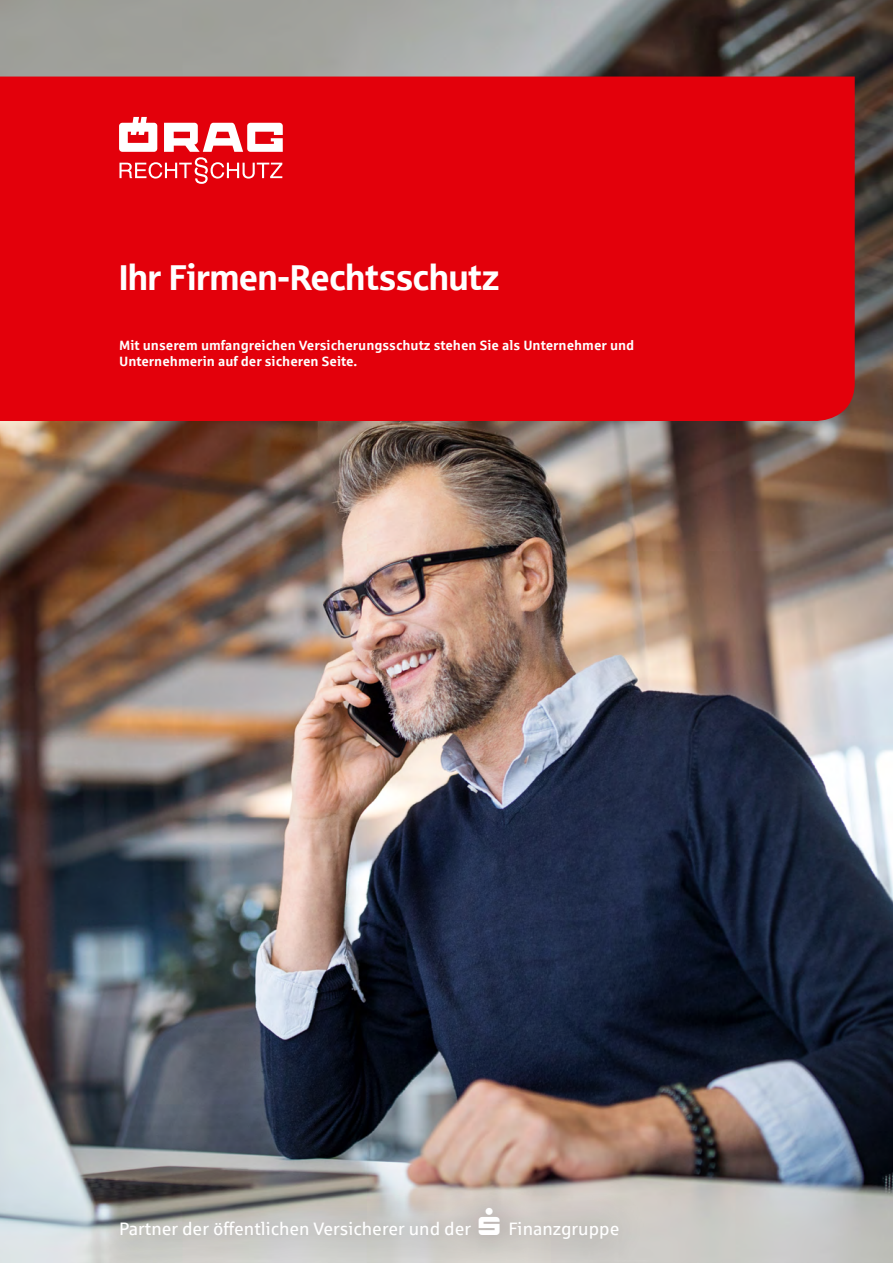
<style>
.page{position:relative;width:893px;height:1263px;background:#fff}
.page>*{position:absolute;margin:0;border:0;box-sizing:border-box;transform-origin:0 0}
.White___HEAD{font:36px "Sparkasse Head";color:#fff}
.t1{font:18px "Sparkasse Rg";color:#fff}
.White___INTRO{font:700 13.5px/16.2px "Sparkasse Rg";color:#fff}
</style>
<div class="page">
<img style="left:0;top:0;width:893px;height:1263px">
<div style="left:0;top:77px;width:855px;height:344px;background:#e3000b"></div>
<svg style="left:119px;top:117px;width:164px;height:67px"></svg>
<div style="left:88px;top:1176px;width:562px;height:87px;background:#000;opacity:.75"></div>
<p class="White___HEAD" style="left:119px;top:255px;width:382px">Ihr Firmen-Rechtsschutz</p>
<p class="White___INTRO" style="left:119px;top:337px;width:517px">Mit unserem umfangreichen Versicherungsschutz stehen Sie als Unternehmer und<br>Unternehmerin auf der sicheren Seite.</p>
<p class="t1" style="left:119px;top:1218px;width:502px">Partner der öffentlichen Versicherer und der ▲ Finanzgruppe</p>
</div>
